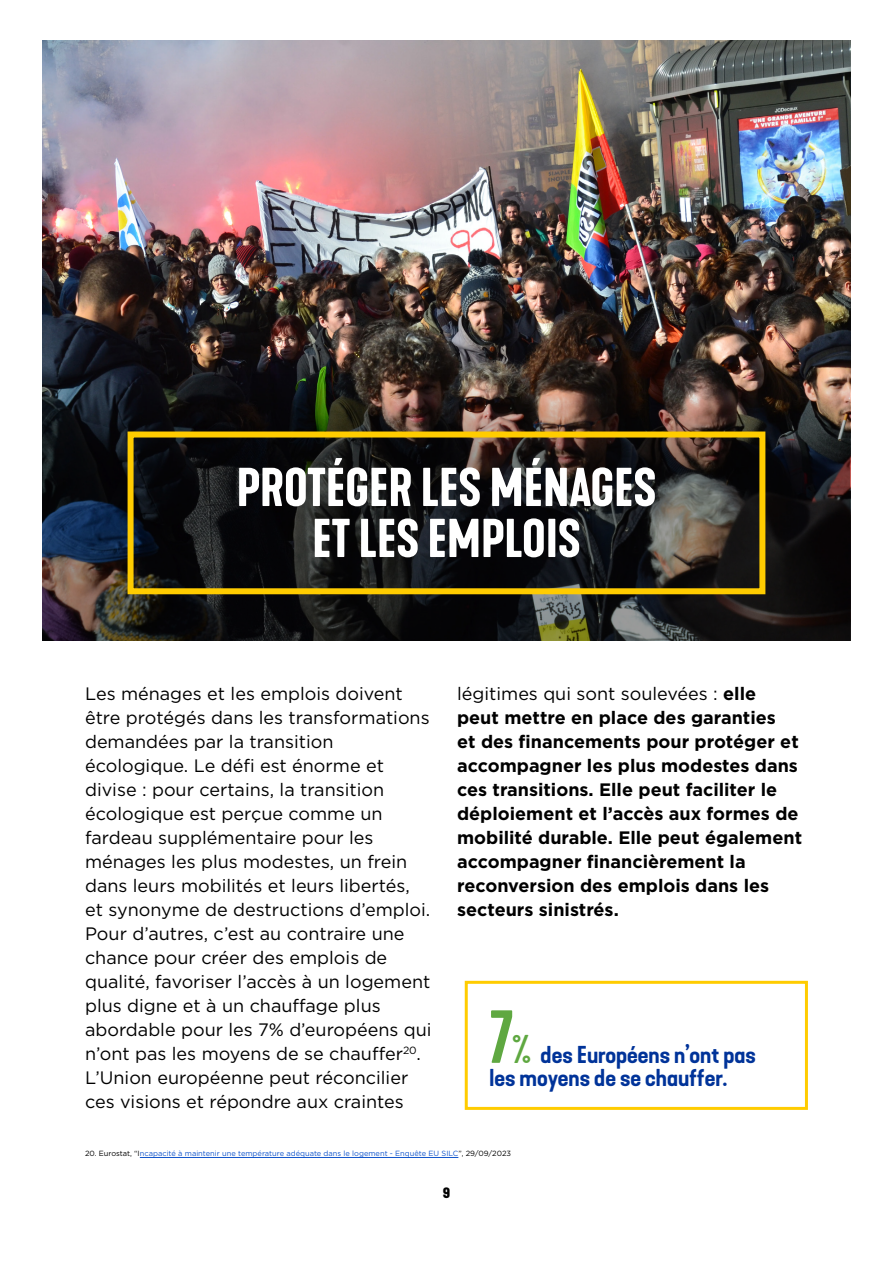
<style>
.page{position:relative;width:893px;height:1263px;background:#fff}
.page>*{position:absolute;margin:0;border:0;box-sizing:border-box;transform-origin:0 0}
.t1{font:600 51px/51px "Kapra Neue";color:#fff;text-align:center}
.t2{font:600 expanded 22.8px/22.8px "Kapra Neue";color:#039}
.t3{font:18px/24px "Gotham";color:#000}
.t4{font:700 18px/24px "Gotham";color:#000}
.t5{font:700 15px "Kapra Neue";color:#000}
.t6{font:7.5px "Gotham";color:#15c}
.s1{font-weight:400}
.s2{color:#000}
.s3{font-weight:500;font-stretch:normal;font-size:75px;color:#5fa841}
.s4{font-weight:500;font-stretch:normal;font-size:37.5px;color:#5fa841}
</style>
<div class="page">
<img style="left:43px;top:40px;width:807px;height:333px">
<img style="left:43px;top:373px;width:807px;height:268px">
<div style="left:128px;top:431px;width:637px;height:163px;border:6px solid #fc0"></div>
<hr style="left:140px;top:1157px;width:318px;height:1px;background:#15c">
<div style="left:465px;top:981px;width:343px;height:129px;border:3px solid #fc0"></div>
<h1 class="t1" style="left:237px;top:463px;width:421px">PROTÉGER LES MÉNAGES<br>ET LES EMPLOIS</h1>
<p class="t3" style="left:85px;top:681px;width:348px">Les ménages et les emplois doivent être protégés dans les transformations demandées par la transition écologique. Le défi est énorme et divise : pour certains, la transition écologique est perçue comme un fardeau supplémentaire pour les ménages les plus modestes, un frein dans leurs mobilités et leurs libertés, et synonyme de destructions d’emploi.<br>Pour d’autres, c’est au contraire une chance pour créer des emplois de qualité, favoriser l’accès à un logement plus digne et à un chauffage plus abordable pour les 7% d’européens qui n’ont pas les moyens de se chauffer<sup>20</sup>.<br>L’Union européenne peut réconcilier ces visions et répondre aux craintes</p>
<p class="t4" style="left:457px;top:681px;width:346px"><span class="s1">légitimes qui sont soulevées :</span> elle peut mettre en place des garanties<br>et des financements pour protéger et accompagner les plus modestes dans ces transitions. Elle peut faciliter le déploiement et l’accès aux formes de mobilité durable. Elle peut également accompagner financièrement la reconversion des emplois dans les secteurs sinistrés.</p>
<p class="t6" style="left:85px;top:1149px;width:428px"><span class="s2">20. Eurostat, “I</span>ncapacité à maintenir une température adéquate dans le logement - Enquête EU SILC<span class="s2">”, 29/09/2023</span></p>
<p class="t2" style="left:489px;top:1043px;width:268px"><span class="s3">7</span><span class="s4">%</span> des Européens n’ont pas les moyens de se chauffer.</p>
<p class="t5" style="left:443px;top:1183px;width:9px">9</p>
</div>
